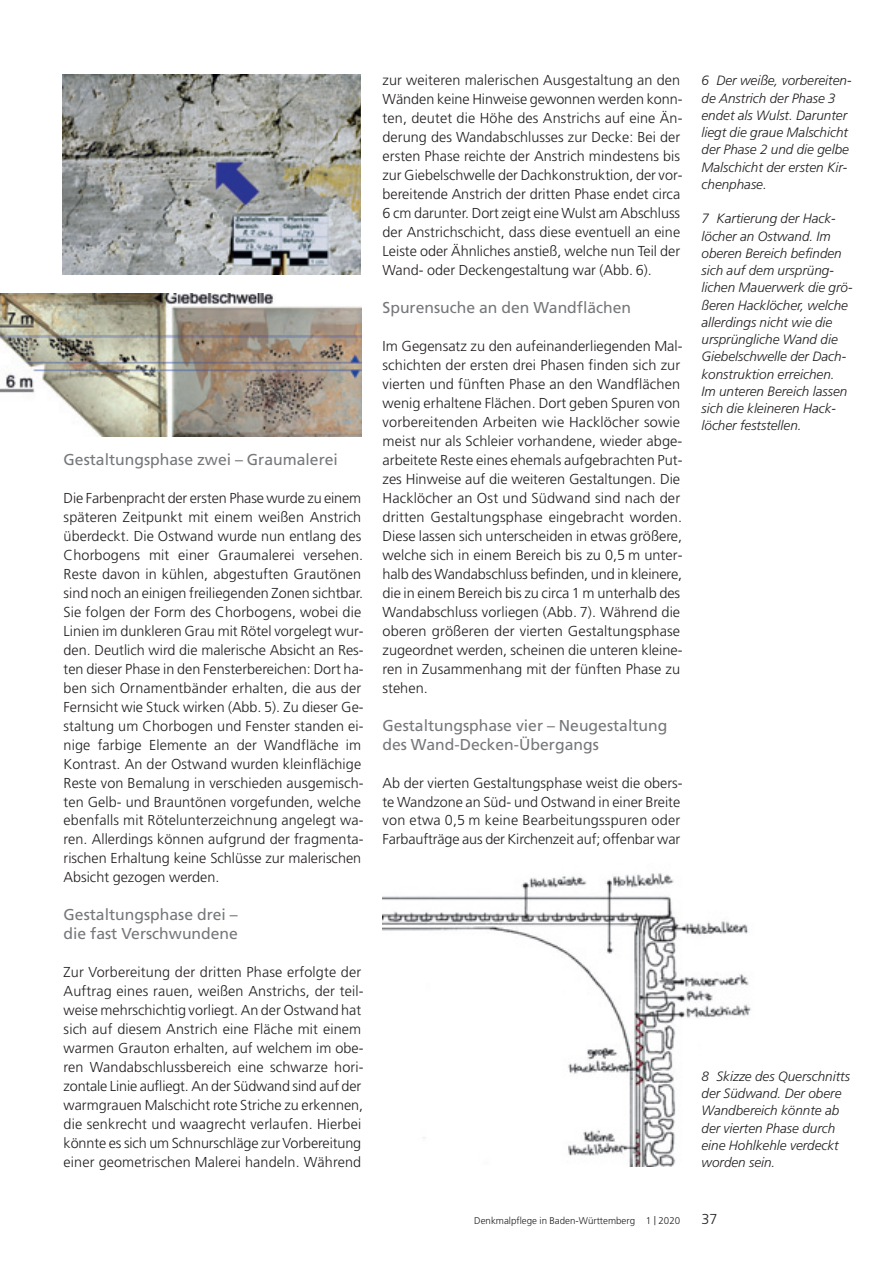
<style>
.page{position:relative;width:893px;height:1263px;background:#fff}
.page>*{position:absolute;margin:0;border:0;box-sizing:border-box;transform-origin:0 0}
.t1{font:15.75px/19px "Frutiger";color:#76787b}
.t2{font:300 14.4px/19px "Frutiger";letter-spacing:.005em;color:#231f20}
.t3{font:italic 300 13.5px/17.2px "Frutiger";color:#231f20}
.t4{font:300 9.75px "Frutiger";color:#231f20}
.s1{font-size:12px}
</style>
<div class="page">
<img style="left:63px;top:74px;width:297px;height:201px">
<img style="left:0;top:294px;width:361px;height:143px">
<img style="left:382px;top:873px;width:369px;height:293px">
<div style="left:701px;top:1042px;width:149px;height:128px;background:#fff"></div>
<p class="t1" style="left:64px;top:451px;width:276px">Gestaltungsphase zwei – Graumalerei</p>
<p class="t2" style="left:64px;top:489px;width:302px">Die Farbenpracht der ersten Phase wurde zu einem späteren Zeitpunkt mit einem weißen Anstrich überdeckt. Die Ostwand wurde nun entlang des Chorbogens mit einer Graumalerei versehen.<br>Reste davon in kühlen, abgestuften Grautönen sind noch an einigen freiliegenden Zonen sichtbar.<br>Sie folgen der Form des Chorbogens, wobei die Linien im dunkleren Grau mit Rötel vorgelegt wur&shy;den. Deutlich wird die malerische Absicht an Res&shy;ten dieser Phase in den Fensterbereichen: Dort ha&shy;ben sich Ornamentbänder erhalten, die aus der Fernsicht wie Stuck wirken (Abb. 5). Zu dieser Ge&shy;staltung um Chorbogen und Fenster standen ei&shy;nige farbige Elemente an der Wandfläche im Kontrast. An der Ostwand wurden kleinflächige Reste von Bemalung in verschieden ausgemisch&shy;ten Gelb- und Brauntönen vorgefunden, welche ebenfalls mit Rötelunterzeichnung angelegt wa&shy;ren. Allerdings können aufgrund der fragmenta&shy;rischen Erhaltung keine Schlüsse zur malerischen Absicht gezogen werden.</p>
<p class="t1" style="left:64px;top:907px;width:176px">Gestaltungsphase drei – die fast Verschwundene</p>
<p class="t2" style="left:64px;top:964px;width:302px">Zur Vorbereitung der dritten Phase erfolgte der Auftrag eines rauen, weißen Anstrichs, der teil&shy;weise mehrschichtig vorliegt. An der Ostwand hat sich auf diesem Anstrich eine Fläche mit einem warmen Grauton erhalten, auf welchem im obe&shy;ren Wandabschlussbereich eine schwarze hori&shy;zontale Linie aufliegt. An der Südwand sind auf der warmgrauen Malschicht rote Striche zu erkennen, die senkrecht und waagrecht verlaufen. Hierbei könnte es sich um Schnurschläge zur Vorbereitung einer geometrischen Malerei handeln. Während</p>
<p class="t2" style="left:382px;top:72px;width:302px">zur weiteren malerischen Ausgestaltung an den Wänden keine Hinweise gewonnen werden konn&shy;ten, deutet die Höhe des Anstrichs auf eine Än&shy;derung des Wandabschlusses zur Decke: Bei der ersten Phase reichte der Anstrich mindestens bis zur Giebelschwelle der Dachkonstruktion, der vor&shy;bereitende Anstrich der dritten Phase endet circa 6 cm darunter. Dort zeigt eine Wulst am Abschluss der Anstrichschicht, dass diese eventuell an eine Leiste oder Ähnliches anstieß, welche nun Teil der Wand- oder Deckengestaltung war (Abb. 6).</p>
<p class="t1" style="left:382px;top:299px;width:250px">Spurensuche an den Wandflächen</p>
<p class="t2" style="left:382px;top:337px;width:302px">Im Gegensatz zu den aufeinanderliegenden Mal&shy;schichten der ersten drei Phasen finden sich zur vierten und fünften Phase an den Wandflächen wenig erhaltene Flächen. Dort geben Spuren von vorbereitenden Arbeiten wie Hacklöcher sowie meist nur als Schleier vorhandene, wieder abge&shy;arbeitete Reste eines ehemals aufgebrachten Put&shy;zes Hinweise auf die weiteren Gestaltungen. Die Hacklöcher an Ost und Südwand sind nach der dritten Gestaltungsphase eingebracht worden.<br>Diese lassen sich unterscheiden in etwas größere, welche sich in einem Bereich bis zu 0,5 m unter&shy;halb des Wandabschluss befinden, und in kleinere, die in einem Bereich bis zu circa 1 m unterhalb des Wandabschluss vorliegen (Abb. 7). Während die oberen größeren der vierten Gestaltungsphase zugeordnet werden, scheinen die unteren kleine&shy;ren in Zusammenhang mit der fünften Phase zu stehen.</p>
<p class="t1" style="left:382px;top:717px;width:286px">Gestaltungsphase vier – Neugestaltung des Wand-Decken-Übergangs</p>
<p class="t2" style="left:382px;top:774px;width:302px">Ab der vierten Gestaltungsphase weist die obers - te Wandzone an Süd- und Ostwand in einer Breite von etwa 0,5 m keine Bearbeitungsspuren oder Farbaufträge aus der Kirchenzeit auf; offenbar war</p>
<p class="t3" style="left:701px;top:73px;width:151px">6 Der weiße, vorbereiten - de Anstrich der Phase 3 endet als Wulst. Darunter liegt die graue Malschicht der Phase 2 und die gelbe<br>Malschicht der ersten Kir&shy;chenphase.</p>
<p class="t3" style="left:701px;top:211px;width:153px">7 Kartierung der Hack - löcher an Ostwand. Im oberen Bereich befinden sich auf dem ursprüng&shy;lichen Mauerwerk die grö&shy;ßeren Hacklöcher, welche allerdings nicht wie die ursprüngliche Wand die<br>Giebelschwelle der Dach&shy;konstruktion erreichen.<br>Im unteren Bereich lassen sich die kleineren Hack - löcher feststellen.</p>
<p class="t3" style="left:701px;top:1069px;width:150px">8 Skizze des Querschnitts der Südwand. Der obere<br>Wandbereich könnte ab der vierten Phase durch eine Hohlkehle verdeckt worden sein.</p>
<p class="t4" style="left:474px;top:1217px;width:207px">Denkmalpflege in Baden-Württemberg 1 <span class="s1">|</span> 2020</p>
<p class="t2" style="left:701px;top:1211px;width:18px">37</p>
</div>
